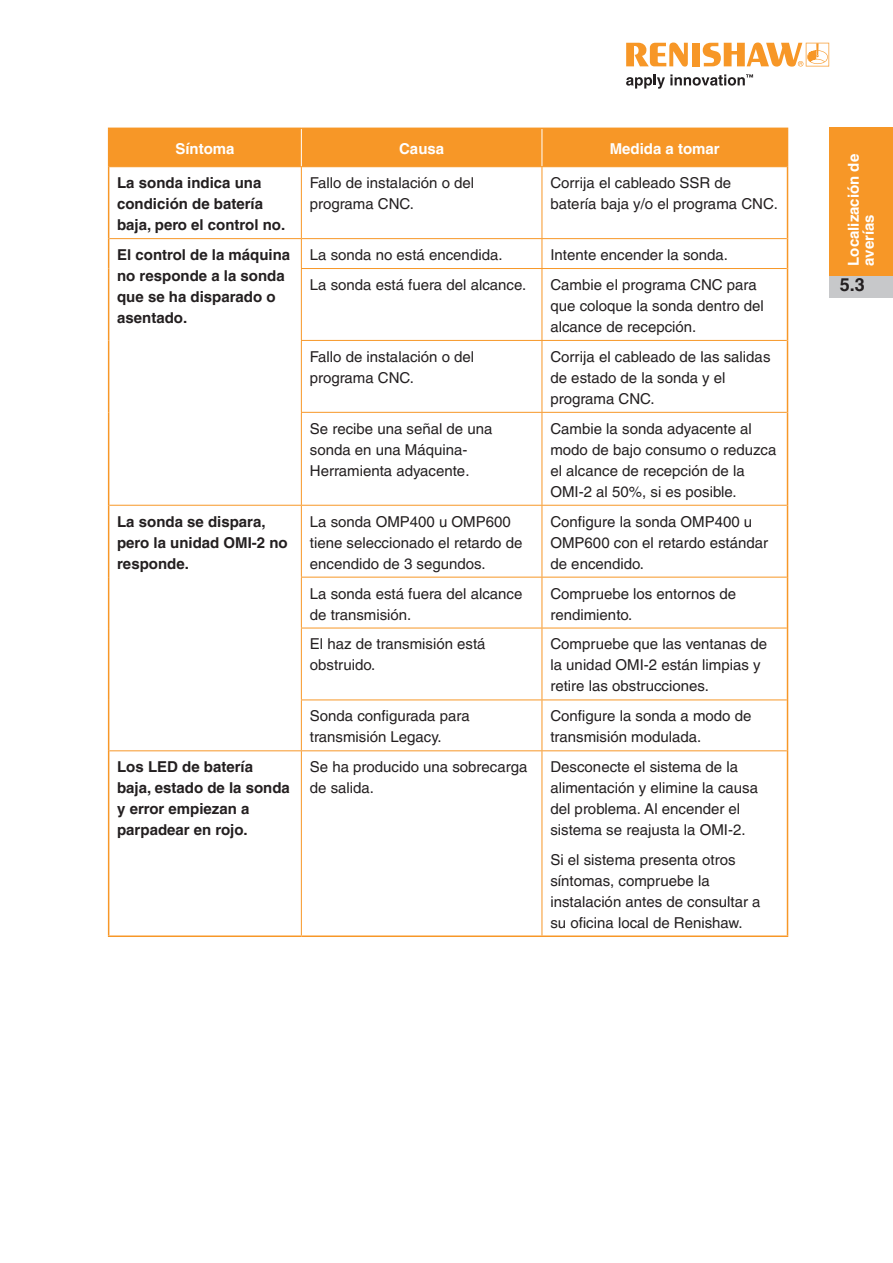
<style>
.page{position:relative;width:893px;height:1263px;background:#fff}
.page>*{position:absolute;margin:0;border:0;box-sizing:border-box;transform-origin:0 0}
.t1{font:700 18px "Helvetica LT Pro";color:#231f20}
.Table_Text_10pt{font:15px/21px "Helvetica LT Pro";color:#231f20}
.Body_Text_10pt{font:15px/21px "Helvetica LT Pro";color:#231f20}
.Body_Text_10pt_Bold{font:700 15px/21px "Helvetica LT Pro";color:#231f20}
.Table_Header{font:700 15px/15px "Helvetica LT Pro";color:#fff}
</style>
<div class="page">
<svg style="left:626px;top:43px;width:62px;height:24px"></svg>
<div style="left:692px;top:43px;width:8px;height:23px;background:#f79727"></div>
<svg style="left:703px;top:43px;width:126px;height:24px"></svg>
<svg style="left:626px;top:74px;width:127px;height:15px"></svg>
<div style="left:829px;top:128px;width:64px;height:148px;background:#f79727"></div>
<div style="left:829px;top:276px;width:64px;height:22px;background:#c7c8ca"></div>
<div style="left:109px;top:129px;width:678px;height:37px;background:#f79727"></div>
<hr style="left:108px;top:128px;width:193px;height:1px;background:#f79727">
<hr style="left:108px;top:129px;width:1px;height:38px;background:#f79727">
<hr style="left:301px;top:128px;width:241px;height:1px;background:#f79727">
<hr style="left:542px;top:128px;width:246px;height:1px;background:#f79727">
<hr style="left:787px;top:129px;width:1px;height:38px;background:#f79727">
<svg style="left:787px;top:239px;width:1px;height:29px"></svg>
<hr style="left:787px;top:268px;width:1px;height:72px;background:#f79727">
<hr style="left:787px;top:340px;width:1px;height:72px;background:#f79727">
<hr style="left:787px;top:412px;width:1px;height:93px;background:#f79727">
<hr style="left:787px;top:505px;width:1px;height:72px;background:#f79727">
<hr style="left:787px;top:577px;width:1px;height:51px;background:#f79727">
<hr style="left:787px;top:628px;width:1px;height:72px;background:#f79727">
<hr style="left:787px;top:700px;width:1px;height:51px;background:#f79727">
<hr style="left:787px;top:751px;width:1px;height:184px;background:#f79727">
<hr style="left:301px;top:129px;width:1px;height:37px;background:#fff">
<hr style="left:542px;top:129px;width:1px;height:37px;background:#fff">
<hr style="left:109px;top:505px;width:192px;height:1px;background:#f79727">
<svg style="left:301px;top:239px;width:1px;height:29px"></svg>
<hr style="left:301px;top:268px;width:241px;height:1px;background:#f79727">
<hr style="left:301px;top:269px;width:1px;height:71px;background:#f79727">
<hr style="left:542px;top:268px;width:245px;height:1px;background:#f79727">
<hr style="left:301px;top:340px;width:241px;height:1px;background:#f79727">
<hr style="left:301px;top:341px;width:1px;height:71px;background:#f79727">
<hr style="left:542px;top:340px;width:245px;height:1px;background:#f79727">
<hr style="left:301px;top:412px;width:241px;height:1px;background:#f79727">
<hr style="left:301px;top:413px;width:1px;height:92px;background:#f79727">
<hr style="left:542px;top:412px;width:245px;height:1px;background:#f79727">
<hr style="left:301px;top:505px;width:241px;height:1px;background:#f79727">
<hr style="left:301px;top:506px;width:1px;height:71px;background:#f79727">
<hr style="left:542px;top:505px;width:245px;height:1px;background:#f79727">
<hr style="left:301px;top:577px;width:241px;height:1px;background:#f79727">
<hr style="left:301px;top:577px;width:1px;height:51px;background:#f79727">
<hr style="left:542px;top:577px;width:245px;height:1px;background:#f79727">
<hr style="left:301px;top:628px;width:241px;height:1px;background:#f79727">
<hr style="left:301px;top:628px;width:1px;height:71px;background:#f79727">
<hr style="left:542px;top:628px;width:245px;height:1px;background:#f79727">
<hr style="left:301px;top:699px;width:241px;height:1px;background:#f79727">
<hr style="left:301px;top:700px;width:1px;height:50px;background:#f79727">
<hr style="left:542px;top:699px;width:245px;height:1px;background:#f79727">
<hr style="left:301px;top:751px;width:1px;height:184px;background:#f79727">
<svg style="left:108px;top:239px;width:1px;height:29px"></svg>
<hr style="left:108px;top:268px;width:1px;height:72px;background:#f79727">
<hr style="left:108px;top:340px;width:1px;height:72px;background:#f79727">
<hr style="left:108px;top:412px;width:1px;height:93px;background:#f79727">
<hr style="left:108px;top:505px;width:1px;height:72px;background:#f79727">
<hr style="left:108px;top:577px;width:1px;height:51px;background:#f79727">
<hr style="left:108px;top:628px;width:1px;height:72px;background:#f79727">
<hr style="left:108px;top:700px;width:1px;height:51px;background:#f79727">
<hr style="left:108px;top:751px;width:1px;height:184px;background:#f79727">
<hr style="left:108px;top:935px;width:193px;height:2px;background:#f79727">
<svg style="left:542px;top:239px;width:1px;height:29px"></svg>
<hr style="left:542px;top:269px;width:1px;height:71px;background:#f79727">
<hr style="left:542px;top:341px;width:1px;height:71px;background:#f79727">
<hr style="left:542px;top:413px;width:1px;height:92px;background:#f79727">
<hr style="left:542px;top:506px;width:1px;height:71px;background:#f79727">
<hr style="left:542px;top:577px;width:1px;height:51px;background:#f79727">
<hr style="left:542px;top:628px;width:1px;height:71px;background:#f79727">
<hr style="left:542px;top:700px;width:1px;height:50px;background:#f79727">
<hr style="left:542px;top:751px;width:1px;height:184px;background:#f79727">
<hr style="left:301px;top:750px;width:241px;height:1px;background:#f79727">
<hr style="left:542px;top:750px;width:245px;height:1px;background:#f79727">
<hr style="left:109px;top:750px;width:192px;height:1px;background:#f79727">
<hr style="left:301px;top:935px;width:241px;height:2px;background:#f79727">
<hr style="left:542px;top:935px;width:246px;height:2px;background:#f79727">
<hr style="left:109px;top:238px;width:192px;height:1px;background:#f79727">
<hr style="left:301px;top:238px;width:241px;height:1px;background:#f79727">
<hr style="left:542px;top:238px;width:245px;height:1px;background:#f79727">
<hr style="left:108px;top:167px;width:1px;height:72px;background:#f79727">
<hr style="left:787px;top:167px;width:1px;height:72px;background:#f79727">
<hr style="left:109px;top:166px;width:192px;height:1px;background:#f79727">
<hr style="left:301px;top:166px;width:241px;height:1px;background:#f79727">
<hr style="left:301px;top:167px;width:1px;height:71px;background:#f79727">
<hr style="left:542px;top:166px;width:245px;height:1px;background:#f79727">
<hr style="left:542px;top:167px;width:1px;height:71px;background:#f79727">
<p class="Table_Header" style="left:175px;top:141px;width:61px">Síntoma</p>
<p class="Table_Header" style="left:399px;top:141px;width:47px">Causa</p>
<p class="Table_Header" style="left:610px;top:141px;width:112px">Medida a tomar</p>
<p class="Body_Text_10pt_Bold" style="left:117px;top:172px;width:170px">La sonda indica una condición de batería baja, pero el control no.</p>
<p class="Table_Text_10pt" style="left:310px;top:172px;width:166px">Fallo de instalación o del programa CNC.</p>
<p class="Table_Text_10pt" style="left:550px;top:172px;width:229px">Corrija el cableado SSR de batería baja y/o el programa CNC.</p>
<p class="Body_Text_10pt_Bold" style="left:117px;top:244px;width:175px">El control de la máquina no responde a la sonda que se ha disparado o asentado.</p>
<p class="Table_Text_10pt" style="left:310px;top:244px;width:194px">La sonda no está encendida.</p>
<p class="Table_Text_10pt" style="left:550px;top:244px;width:179px">Intente encender la sonda.</p>
<p class="Table_Text_10pt" style="left:310px;top:274px;width:218px">La sonda está fuera del alcance.</p>
<p class="Body_Text_10pt" style="left:550px;top:274px;width:215px">Cambie el programa CNC para que coloque la sonda dentro del alcance de recepción.</p>
<p class="Table_Text_10pt" style="left:310px;top:346px;width:166px">Fallo de instalación o del programa CNC.</p>
<p class="Body_Text_10pt" style="left:550px;top:346px;width:222px">Corrija el cableado de las salidas de estado de la sonda y el programa CNC.</p>
<p class="Body_Text_10pt" style="left:310px;top:418px;width:184px">Se recibe una señal de una sonda en una Máquina-<br>Herramienta adyacente.</p>
<p class="Body_Text_10pt" style="left:550px;top:418px;width:227px">Cambie la sonda adyacente al modo de bajo consumo o reduzca el alcance de recepción de la<br>OMI-2 al 50%, si es posible.</p>
<p class="Body_Text_10pt_Bold" style="left:117px;top:511px;width:172px">La sonda se dispara, pero la unidad OMI-2 no responde.</p>
<p class="Body_Text_10pt" style="left:310px;top:511px;width:214px">La sonda OMP400 u OMP600 tiene seleccionado el retardo de encendido de 3 segundos.</p>
<p class="Body_Text_10pt" style="left:550px;top:511px;width:219px">Configure la sonda OMP400 u<br>OMP600 con el retardo estándar de encendido.</p>
<p class="Table_Text_10pt" style="left:310px;top:583px;width:214px">La sonda está fuera del alcance de transmisión.</p>
<p class="Table_Text_10pt" style="left:550px;top:583px;width:187px">Compruebe los entornos de rendimiento.</p>
<p class="Table_Text_10pt" style="left:310px;top:634px;width:177px">El haz de transmisión está obstruido.</p>
<p class="Table_Text_10pt" style="left:550px;top:634px;width:218px">Compruebe que las ventanas de la unidad OMI-2 están limpias y retire las obstrucciones.</p>
<p class="Table_Text_10pt" style="left:310px;top:705px;width:161px">Sonda configurada para transmisión Legacy.</p>
<p class="Table_Text_10pt" style="left:550px;top:705px;width:202px">Configure la sonda a modo de transmisión modulada.</p>
<p class="Body_Text_10pt_Bold" style="left:117px;top:756px;width:174px">Los LED de batería baja, estado de la sonda y error empiezan a parpadear en rojo.</p>
<p class="Table_Text_10pt" style="left:310px;top:756px;width:219px">Se ha producido una sobrecarga de salida.</p>
<p class="Table_Text_10pt" style="left:550px;top:756px;width:209px">Desconecte el sistema de la alimentación y elimine la causa del problema. Al encender el sistema se reajusta la OMI-2.</p>
<p class="Table_Text_10pt" style="left:550px;top:849px;width:212px">Si el sistema presenta otros síntomas, compruebe la instalación antes de consultar a su oficina local de Renishaw.</p>
<p class="Table_Header" style="left:846px;top:266px;width:113px;rotate:-90deg">Localización de averías</p>
<p class="t1" style="left:840px;top:274px;width:27px">5.3</p>
</div>
